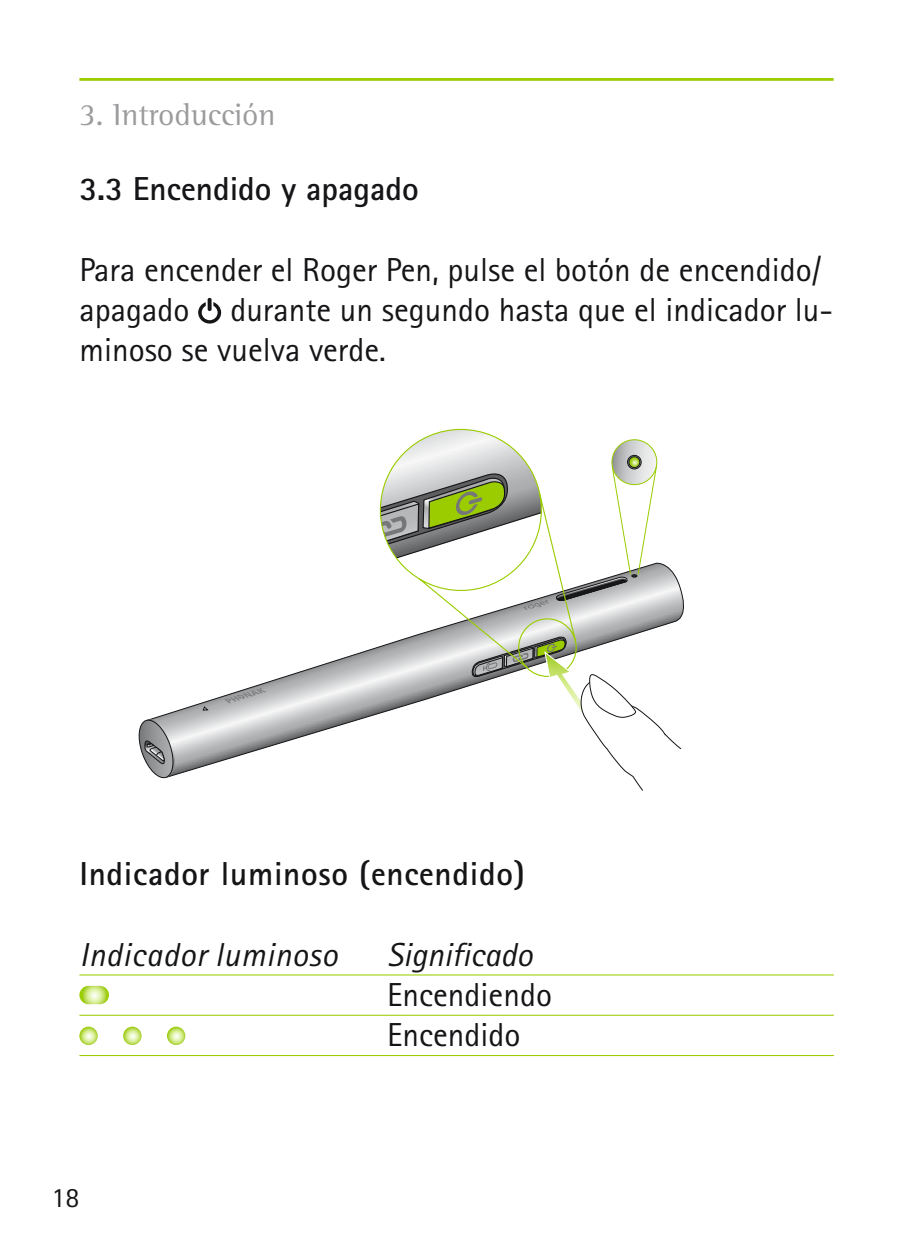
<style>
.page{position:relative;width:913px;height:1241px;background:#fff}
.page>*{position:absolute;margin:0;border:0;box-sizing:border-box;transform-origin:0 0}
.t1{font:33.25px/40.2px "Rotis Sans Serif Pro";color:#151518}
.t2{font:700 33.25px "Rotis Sans Serif Pro";letter-spacing:.02em;color:#151518}
.t3{font:700 33.25px "Rotis Sans Serif Pro";color:#151518}
.t4{font:italic 33.25px "Rotis Sans Serif Pro";letter-spacing:.02em;color:#151518}
.t5{font:italic 33.25px "Rotis Sans Serif Pro";color:#151518}
.t6{font:31.5px "Rotis Semi Serif Pro";color:#9a9b9d}
.t7{font:28px "Rotis Sans Serif Pro";color:#151518}
</style>
<div class="page">
<svg style="left:156px;top:562px;width:528px;height:213px"></svg>
<svg style="left:224px;top:687px;width:43px;height:16px"></svg>
<svg style="left:138px;top:717px;width:39px;height:62px"></svg>
<svg style="left:379px;top:429px;width:198px;height:248px"></svg>
<svg style="left:471px;top:634px;width:210px;height:156px"></svg>
<svg style="left:554px;top:438px;width:104px;height:163px"></svg>
<svg style="left:203px;top:706px;width:5px;height:4px"></svg>
<hr style="left:79px;top:974px;width:755px;height:1px;background:#9acc00">
<hr style="left:79px;top:1014px;width:755px;height:1px;background:#9acc00">
<hr style="left:79px;top:1054px;width:755px;height:1px;background:#9acc00">
<svg style="left:79px;top:985px;width:30px;height:19px"></svg>
<svg style="left:79px;top:1026px;width:19px;height:18px"></svg>
<svg style="left:123px;top:1026px;width:19px;height:18px"></svg>
<svg style="left:167px;top:1026px;width:18px;height:18px"></svg>
<hr style="left:79px;top:78px;width:754px;height:3px;background:#9acc00">
<svg style="left:198px;top:302px;width:23px;height:21px"></svg>
<svg style="left:208px;top:298px;width:4px;height:13px"></svg>
<p class="t6" style="left:79px;top:95px;width:198px">3. Introducción</p>
<p class="t3" style="left:79px;top:168px;width:341px">3.3 Encendido y apagado</p>
<p class="t1" style="left:79px;top:250px;width:755px">Para encender el Roger Pen, pulse el botón de encendido/ apagado durante un segundo hasta que el indicador lu&shy;minoso se vuelva verde.</p>
<p class="t2" style="left:79px;top:852px;width:447px">Indicador luminoso (encendido)</p>
<p class="t4" style="left:79px;top:934px;width:260px">Indicador luminoso</p>
<p class="t5" style="left:387px;top:934px;width:147px">Significado</p>
<p class="t1" style="left:387px;top:974px;width:166px">Encendiendo<br>Encendido</p>
<p class="t7" style="left:51px;top:1180px;width:29px">18</p>
</div>
